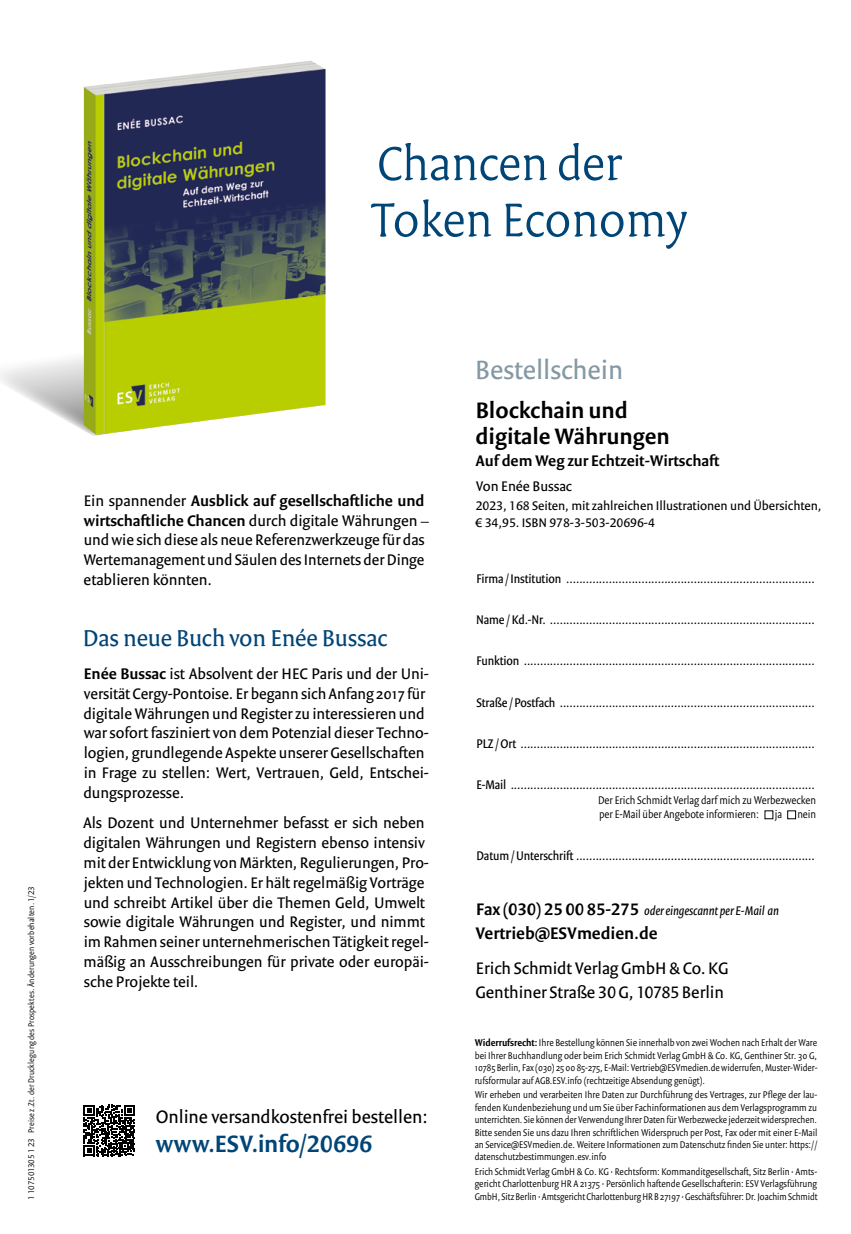
<style>
.page{position:relative;width:851px;height:1234px;background:#fff}
.page>*{position:absolute;margin:0;border:0;box-sizing:border-box;transform-origin:0 0}
.Headline_innen{font:300 51.3px "Versa Pro";letter-spacing:-.005em;color:#004577}
.Bestellschein{font:28.5px "Versa Sans Pro";color:#8498a5}
.Bestell-Link{font:600 25.5px "Versa Sans Pro";color:#004577}
.Zwischenüberschrift{font:24.75px "Versa Pro";letter-spacing:-.005em;color:#004577}
.Bibliografie_Titel{font:600 24px/26.4px "Versa Sans Pro";color:#000}
.Bestell-Link-2{font:19.5px "Versa Sans Pro";color:#000}
.Bestellschein_ESV_Ad{font:18px/24px "Versa Sans Pro";color:#000}
.t1{font:600 18px "Versa Sans Pro";color:#000}
.Fließtext{font:16.5px/19.8px "Versa Sans Pro";color:#000}
.Bibliografie_Unterti{font:600 16.5px "Versa Sans Pro";color:#000}
.Bibliografie_Autor{font:15px "Versa Sans Pro";color:#000}
.Bestellschein_Felder{font:13.5px "Versa Sans Con Pro";letter-spacing:-.005em;color:#000}
.Bibliografie{font:13.5px/16.2px "Versa Sans Pro";color:#000}
.t2{font:italic 13.5px "Versa Sans Pro";color:#000}
.Opt-in__Erfolgskennz{font:300 12px/14.4px "Versa Sans Con Pro";color:#000}
.Widerrufsrecht{font:300 10.5px/12.5px "Versa Sans Con Pro";color:#000;text-align:justify}
.t3{font:300 9px "Versa Sans Con Pro";letter-spacing:.02em;color:#000}
.s1{font-weight:600}
.s2{font-weight:600;font-style:normal;font-size:18px}
</style>
<div class="page">
<svg style="left:84px;top:1104px;width:51px;height:51px"></svg>
<svg style="left:0;top:338px;width:98px;height:98px"></svg>
<img style="left:84px;top:60px;width:241px;height:375px">
<p class="t3" style="left:26px;top:1199px;width:315px;rotate:-90deg">1 107501305 1 23 Preise z. Zt. der Drucklegung des Prospektes. Änderungen vorbehalten. 1/23</p>
<p class="Headline_innen" style="left:377px;top:133px;width:246px">Chancen der</p>
<p class="Headline_innen" style="left:371px;top:189px;width:317px">Token Economy</p>
<p class="Fließtext" style="left:83px;top:490px;width:347px">Ein spannender <span class="s1">Ausblick auf gesellschaftliche und wirtschaftliche Chancen</span> durch digitale Währungen – und wie sich diese als neue Referenzwerkzeuge für das Wertemanagement und Säulen des Internets der Dinge etablieren könnten.</p>
<p class="Zwischenüberschrift" style="left:83px;top:623px;width:306px">Das neue Buch von Enée Bussac</p>
<p class="Fließtext" style="left:83px;top:663px;width:347px"><span class="s1">Enée Bussac</span> ist Absolvent der HEC Paris und der Uni&shy;versität Cergy-Pontoise. Er begann sich Anfang 2017 für digitale Währungen und Register zu interessieren und war sofort fasziniert von dem Potenzial dieser Techno&shy;logien, grundlegende Aspekte unserer Gesellschaften in Frage zu stellen: Wert, Vertrauen, Geld, Entschei&shy;dungsprozesse.</p>
<p class="Fließtext" style="left:83px;top:812px;width:347px">Als Dozent und Unternehmer befasst er sich neben digitalen Währungen und Registern ebenso intensiv mit der Entwicklung von Märkten, Regulierungen, Pro&shy;jekten und Technologien. Er hält regelmäßig Vorträge und schreibt Artikel über die Themen Geld, Umwelt sowie digitale Währungen und Register, und nimmt im Rahmen seiner unternehmerischen Tätigkeit regel&shy;mäßig an Ausschreibungen für private oder europäi&shy;sche Projekte teil.</p>
<p class="Bestell-Link-2" style="left:156px;top:1104px;width:273px">Online versandkostenfrei bestellen:</p>
<p class="Bestell-Link" style="left:156px;top:1128px;width:218px">www.ESV.info/20696</p>
<p class="Bestellschein" style="left:475px;top:352px;width:149px">Bestellschein</p>
<p class="Bibliografie_Titel" style="left:475px;top:397px;width:195px">Blockchain und digitale Währungen</p>
<p class="Bibliografie_Unterti" style="left:475px;top:450px;width:245px">Auf dem Weg zur Echtzeit-Wirtschaft</p>
<p class="Bibliografie_Autor" style="left:475px;top:477px;width:98px">Von Enée Bussac</p>
<p class="Bibliografie" style="left:475px;top:497px;width:347px">2023, 168 Seiten, mit zahlreichen Illustrationen und Übersichten, € 34,95. ISBN 978-3-503-20696-4</p>
<p class="Bestellschein_Felder" style="left:476px;top:570px;width:340px">Firma /Institution ............................................................................</p>
<p class="Bestellschein_Felder" style="left:476px;top:611px;width:340px">Name /Kd.-Nr. .................................................................................</p>
<p class="Bestellschein_Felder" style="left:476px;top:653px;width:340px">Funktion .........................................................................................</p>
<p class="Bestellschein_Felder" style="left:476px;top:694px;width:340px">Straße /Postfach ..............................................................................</p>
<p class="Bestellschein_Felder" style="left:476px;top:735px;width:340px">PLZ /Ort ..........................................................................................</p>
<p class="Bestellschein_Felder" style="left:476px;top:776px;width:340px">E-Mail .............................................................................................</p>
<p class="Opt-in__Erfolgskennz" style="left:598px;top:792px;width:219px">Der Erich Schmidt Verlag darf mich zu Werbezwecken per E-Mail über Angebote informieren:</p>
<p class="Opt-in__Erfolgskennz" style="left:774px;top:807px;width:9px">ja</p>
<p class="Opt-in__Erfolgskennz" style="left:797px;top:807px;width:20px">nein</p>
<p class="Bestellschein_Felder" style="left:476px;top:847px;width:340px">Datum/Unterschrift .........................................................................</p>
<p class="t2" style="left:476px;top:902px;width:304px"><span class="s2">Fax (030) 25 00 85-275</span> oder eingescannt per E-Mail an</p>
<p class="t1" style="left:475px;top:922px;width:184px">Vertrieb@ESVmedien.de</p>
<p class="Bestellschein_ESV_Ad" style="left:475px;top:955px;width:254px">Erich Schmidt Verlag GmbH &amp; Co. KG<br>Genthiner Straße 30G, 10785 Berlin</p>
<p class="Widerrufsrecht" style="left:474px;top:1036px;width:344px"><span class="s1">Widerrufsrecht:</span> Ihre Bestellung können Sie innerhalb von zwei Wochen nach Erhalt der Ware bei Ihrer Buchhandlung oder beim Erich Schmidt Verlag GmbH &amp; Co. KG, Genthiner Str. 30 G, 10785 Berlin, Fax (030) 25 00 85-275, E-Mail: Vertrieb@ESVmedien.de widerrufen, Muster-Wider&shy;rufsformular auf AGB.ESV.info (rechtzeitige Absendung genügt).</p>
<p class="Widerrufsrecht" style="left:474px;top:1088px;width:344px">Wir erheben und verarbeiten Ihre Daten zur Durchführung des Vertrages, zur Pflege der lau&shy;fenden Kundenbeziehung und um Sie über Fachinformationen aus dem Verlagsprogramm zu unterrichten. Sie können der Verwendung Ihrer Daten für Werbezwecke jederzeit widersprechen.<br>Bitte senden Sie uns dazu Ihren schriftlichen Widerspruch per Post, Fax oder mit einer E-Mail an Service@ESVmedien.de. Weitere Informationen zum Datenschutz finden Sie unter: https:// datenschutzbestimmungen.esv.info</p>
<p class="Widerrufsrecht" style="left:474px;top:1165px;width:344px">Erich Schmidt Verlag GmbH &amp; Co. KG • Rechtsform: Kommanditgesellschaft, Sitz Berlin • Amts&shy;gericht Charlottenburg HR A 21375 • Persönlich haftende Gesellschafterin: ESV Verlagsführung GmbH, Sitz Berlin • Amtsgericht Charlottenburg HR B 27197 • Geschäftsführer: Dr. Joachim Schmidt</p>
</div>
